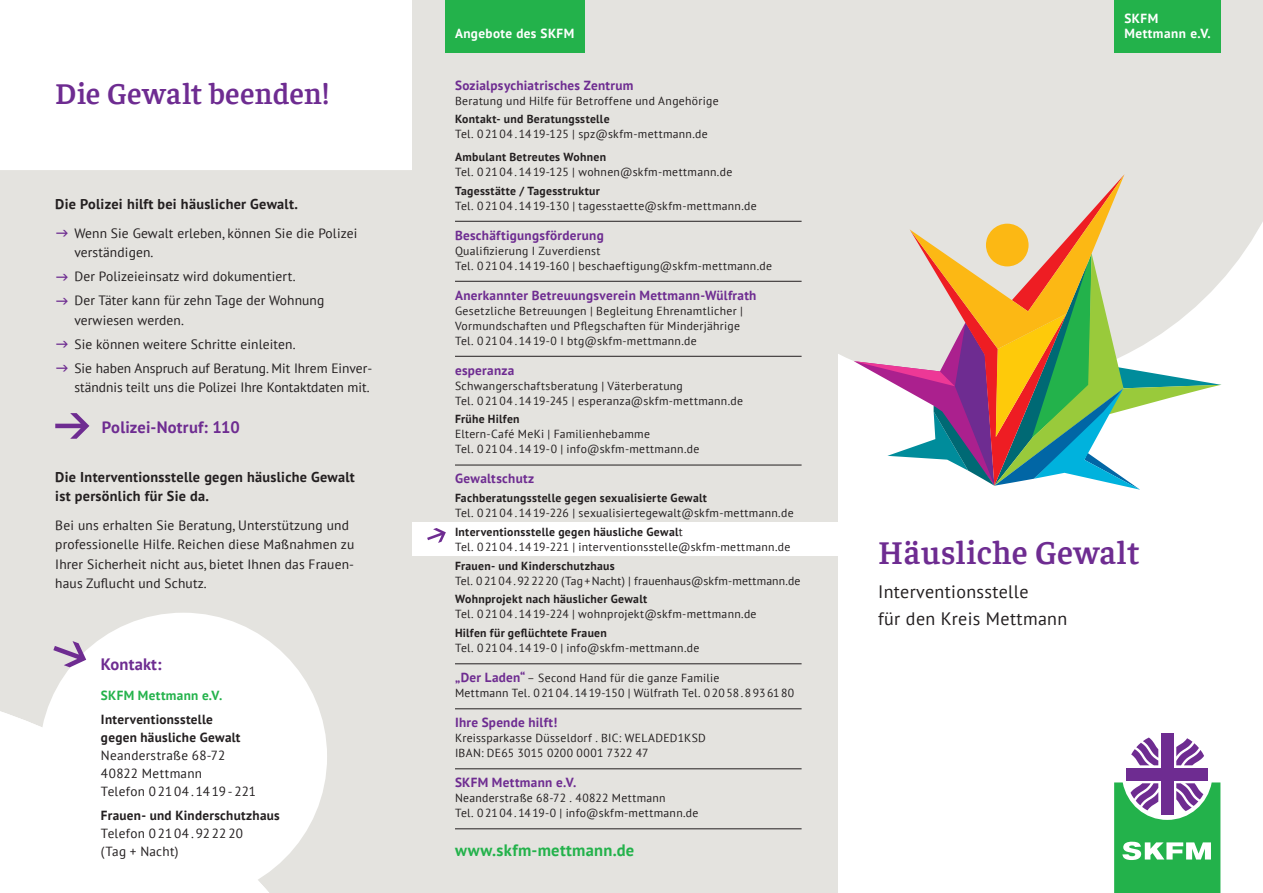
<style>
.page{position:relative;width:1263px;height:893px;background:#fff}
.page>*{position:absolute;margin:0;border:0;box-sizing:border-box;transform-origin:0 0}
.t1{font:600 33px "Faustina";letter-spacing:.02em;color:#6e2c91}
.t2{font:600 30px "Faustina";letter-spacing:.01em;color:#6e2c91}
.t3{font:18px/27px "PT Sans";letter-spacing:.02em;color:#231f20}
.t4{font:700 16.5px "PT Sans";letter-spacing:.01em;color:#6e2c91}
.t5{font:700 16.5px "PT Sans";letter-spacing:.015em;color:#23b24b}
.t6{font:700 14.25px/19.5px "PT Sans";letter-spacing:.02em;color:#231f20}
.t7{font:13.5px/19.5px "PT Sans";letter-spacing:.01em;color:#231f20}
.t8{font:700 13.2px "PT Sans";letter-spacing:.025em;color:#6e2c91}
.t9{font:13.2px/18px "PT Sans";letter-spacing:.02em;color:#231f20}
.t10{font:700 13.2px/18px "PT Sans";letter-spacing:.02em;color:#231f20}
.t11{font:700 13.2px/15px "PT Sans";letter-spacing:.03em;color:#fff}
.t12{font:700 13.2px "PT Sans";letter-spacing:.025em;color:#23b24b}
.t13{font:11.7px/15px "PT Sans";letter-spacing:.025em;color:#231f20}
.t14{font:700 11.7px "PT Sans";letter-spacing:.025em;color:#231f20}
.s1{font-weight:700}
.s2{font-weight:700;font-size:13.2px;color:#6e2c91}
</style>
<div class="page">
<div style="left:838px;top:0;width:425px;height:453px;background:#e4e3df"></div>
<svg style="left:838px;top:222px;width:425px;height:231px;fill:#fff"></svg>
<div style="left:0;top:170px;width:412px;height:723px;background:#e4e3df"></div>
<svg style="left:0;top:710px;width:39px;height:183px"></svg>
<svg style="left:39px;top:613px;width:288px;height:280px"></svg>
<div style="left:1114px;top:0;width:106px;height:53px;background:#23b24b"></div>
<div style="left:412px;top:0;width:426px;height:893px;background:#e4e3df"></div>
<div style="left:445px;top:0;width:139px;height:53px;background:#23b24b"></div>
<div style="left:412px;top:522px;width:426px;height:34px;background:#fff"></div>
<svg style="left:427px;top:528px;width:19px;height:15px"></svg>
<hr style="left:455px;top:221px;width:346px;height:1px;background:#231f20">
<hr style="left:455px;top:281px;width:346px;height:1px;background:#231f20">
<hr style="left:455px;top:356px;width:346px;height:1px;background:#231f20">
<hr style="left:455px;top:465px;width:346px;height:1px;background:#231f20">
<hr style="left:455px;top:663px;width:346px;height:1px;background:#231f20">
<hr style="left:455px;top:708px;width:346px;height:1px;background:#231f20">
<hr style="left:455px;top:768px;width:346px;height:1px;background:#231f20">
<hr style="left:455px;top:828px;width:346px;height:1px;background:#231f20">
<svg style="left:1176px;top:738px;width:28px;height:27px"></svg>
<div style="left:1161px;top:734px;width:13px;height:81px;background:#6e2c91"></div>
<svg style="left:1131px;top:737px;width:27px;height:28px"></svg>
<div style="left:1126px;top:768px;width:82px;height:13px;background:#6e2c91"></div>
<svg style="left:1114px;top:782px;width:106px;height:111px"></svg>
<svg style="left:53px;top:641px;width:33px;height:26px"></svg>
<svg style="left:55px;top:413px;width:34px;height:26px"></svg>
<svg style="left:854px;top:174px;width:367px;height:316px"></svg>
<svg style="left:57px;top:230px;width:11px;height:7px"></svg>
<svg style="left:57px;top:274px;width:11px;height:6px"></svg>
<svg style="left:57px;top:298px;width:11px;height:6px"></svg>
<svg style="left:57px;top:341px;width:11px;height:7px"></svg>
<svg style="left:57px;top:365px;width:11px;height:7px"></svg>
<p class="t11" style="left:455px;top:26px;width:121px">Angebote des SKFM</p>
<h2 class="t2" style="left:55px;top:72px;width:276px">Die Gewalt beenden!</h2>
<p class="t8" style="left:455px;top:78px;width:180px">Sozialpsychiatrisches Zentrum</p>
<p class="t13" style="left:455px;top:93px;width:265px">Beratung und Hilfe für Betroffene und Angehörige</p>
<p class="t14" style="left:455px;top:113px;width:156px">Kontakt- und Beratungsstelle</p>
<p class="t13" style="left:455px;top:127px;width:254px">Tel. 0 21 04 . 14 19-125 | spz@skfm-mettmann.de</p>
<p class="t14" style="left:455px;top:150px;width:153px">Ambulant Betreutes Wohnen</p>
<p class="t13" style="left:455px;top:165px;width:279px">Tel. 0 21 04 . 14 19-125 | wohnen@skfm-mettmann.de</p>
<p class="t14" style="left:455px;top:184px;width:146px">Tagesstätte / Tagesstruktur</p>
<p class="t13" style="left:455px;top:198px;width:303px">Tel. 0 21 04 . 14 19-130 | tagesstaette@skfm-mettmann.de</p>
<p class="t8" style="left:455px;top:228px;width:150px">Beschäftigungsförderung</p>
<p class="t13" style="left:455px;top:243px;width:319px">Qualifizierung I Zuverdienst<br>Tel. 0 21 04 . 14 19-160 | beschaeftigung@skfm-mettmann.de</p>
<p class="t8" style="left:455px;top:288px;width:303px">Anerkannter Betreuungsverein Mettmann-Wülfrath</p>
<p class="t13" style="left:455px;top:303px;width:289px">Gesetzliche Betreuungen | Begleitung Ehrenamtlicher |<br>Vormundschaften und Pflegschaften für Minderjährige<br>Tel. 0 21 04 . 14 19-0 I btg@skfm-mettmann.de</p>
<p class="t8" style="left:455px;top:363px;width:61px">esperanza</p>
<p class="t13" style="left:455px;top:378px;width:290px">Schwangerschaftsberatung | Väterberatung<br>Tel. 0 21 04 . 14 19-245 | esperanza@skfm-mettmann.de</p>
<p class="t14" style="left:455px;top:413px;width:66px">Frühe Hilfen</p>
<p class="t13" style="left:455px;top:427px;width:246px">Eltern-Café MeKi | Familienhebamme<br>Tel. 0 21 04 . 14 19-0 | info@skfm-mettmann.de</p>
<p class="t8" style="left:455px;top:471px;width:81px">Gewaltschutz</p>
<p class="t14" style="left:455px;top:492px;width:253px">Fachberatungsstelle gegen sexualisierte Gewalt</p>
<p class="t13" style="left:455px;top:504px;width:340px;line-height:18.8px">Tel. 0 21 04 . 14 19-226 | sexualisiertegewalt@skfm-mettmann.de<br><span class="s1">Interventionsstelle gegen häusliche Gewal</span>t</p>
<p class="t13" style="left:455px;top:540px;width:337px">Tel. 0 21 04 . 14 19-221 | interventionsstelle@skfm-mettmann.de</p>
<p class="t14" style="left:455px;top:559px;width:161px">Frauen- und Kinderschutzhaus</p>
<p class="t13" style="left:455px;top:573px;width:347px">Tel. 0 21 04 . 92 22 20 (Tag + Nacht) | frauenhaus@skfm-mettmann.de</p>
<p class="t14" style="left:455px;top:593px;width:194px">Wohnprojekt nach häuslicher Gewalt</p>
<p class="t13" style="left:455px;top:607px;width:303px">Tel. 0 21 04 . 14 19-224 | wohnprojekt@skfm-mettmann.de</p>
<p class="t14" style="left:455px;top:627px;width:153px">Hilfen für geflüchtete Frauen</p>
<p class="t13" style="left:455px;top:641px;width:246px">Tel. 0 21 04 . 14 19-0 | info@skfm-mettmann.de</p>
<p class="t13" style="left:455px;top:671px;width:341px"><span class="s2">„Der Laden“</span>– Second Hand für die ganze Familie<br>Mettmann Tel. 0 21 04 . 14 19-150 | Wülfrath Tel. 0 20 58 . 8 93 61 80</p>
<p class="t8" style="left:455px;top:715px;width:104px">Ihre Spende hilft!</p>
<p class="t13" style="left:455px;top:731px;width:252px">Kreissparkasse Düsseldorf . BIC: WELADED1KSD<br>IBAN: DE65 3015 0200 0001 7322 47</p>
<p class="t8" style="left:455px;top:775px;width:123px">SKFM Mettmann e.V.</p>
<p class="t13" style="left:455px;top:791px;width:245px">Neanderstraße 68-72 . 40822 Mettmann<br>Tel. 0 21 04 . 14 19-0 | info@skfm-mettmann.de</p>
<h3 class="t5" style="left:455px;top:841px;width:181px">www.skfm-mettmann.de</h3>
<p class="t6" style="left:55px;top:195px;width:244px">Die Polizei hilft bei häuslicher Gewalt.</p>
<p class="t7" style="left:74px;top:224px;width:284px">Wenn Sie Gewalt erleben, können Sie die Polizei verständigen.</p>
<p class="t7" style="left:74px;top:265px;width:251px;line-height:24px">Der Polizeieinsatz wird dokumentiert.<br>Der Täter kann für zehn Tage der Wohnung</p>
<p class="t7" style="left:74px;top:309px;width:299px;line-height:24px">verwiesen werden.<br>Sie können weitere Schritte einleiten.<br>Sie haben Anspruch auf Beratung. Mit Ihrem Einver-</p>
<p class="t7" style="left:74px;top:378px;width:297px">ständnis teilt uns die Polizei Ihre Kontaktdaten mit.</p>
<h3 class="t4" style="left:102px;top:418px;width:139px">Polizei-Notruf: 110</h3>
<p class="t6" style="left:55px;top:467px;width:301px">Die Interventionsstelle gegen häusliche Gewalt ist persönlich für Sie da.</p>
<p class="t7" style="left:55px;top:516px;width:301px">Bei uns erhalten Sie Beratung, Unterstützung und professionelle Hilfe. Reichen diese Maßnahmen zu Ihrer Sicherheit nicht aus, bietet Ihnen das Frauen&shy;haus Zuflucht und Schutz.</p>
<h3 class="t4" style="left:101px;top:655px;width:62px">Kontakt:</h3>
<p class="t12" style="left:101px;top:688px;width:123px">SKFM Mettmann e.V.</p>
<p class="t10" style="left:101px;top:710px;width:141px">Interventionsstelle gegen häusliche Gewalt</p>
<p class="t9" style="left:101px;top:746px;width:157px">Neanderstraße 68-72<br>40822 Mettmann<br>Telefon 0 21 04 . 14 19 - 221</p>
<p class="t10" style="left:101px;top:806px;width:180px">Frauen- und Kinderschutzhaus</p>
<p class="t9" style="left:101px;top:824px;width:143px">Telefon 0 21 04 . 92 22 20 (Tag + Nacht)</p>
<p class="t11" style="left:1124px;top:11px;width:88px">SKFM<br>Mettmann e.V.</p>
<h1 class="t1" style="left:878px;top:529px;width:263px">Häusliche Gewalt</h1>
<h3 class="t3" style="left:878px;top:579px;width:191px">Interventionsstelle<br>für den Kreis Mettmann</h3>
</div>
